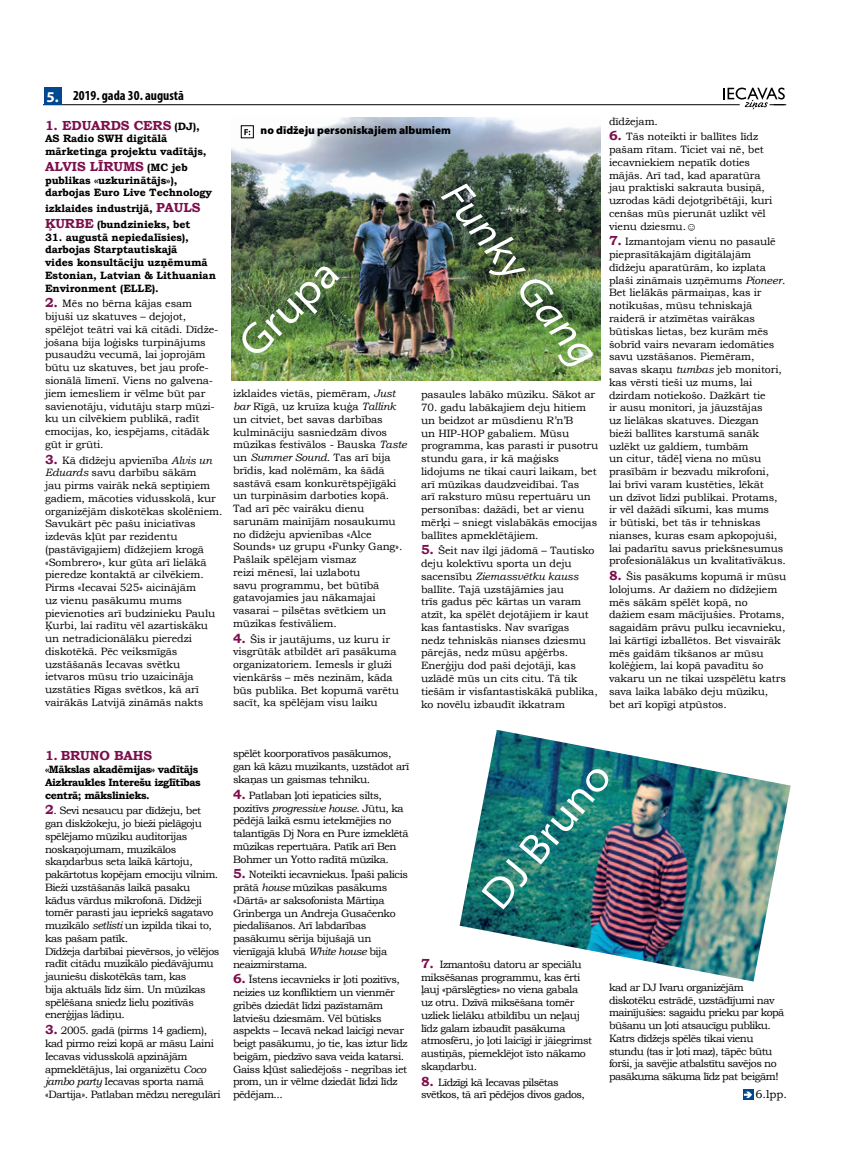
<style>
.page{position:relative;width:851px;height:1170px;background:#fff}
.page>*{position:absolute;margin:0;border:0;box-sizing:border-box;transform-origin:0 0}
.t1{font:semi-expanded 42.5px "Myriad Pro";color:#fff}
.t2{font:italic semi-expanded 42.5px "Myriad Pro";color:#fff}
.t3{font:700 condensed 13.75px "Myriad Pro";color:#000}
.t4{font:700 13.12px "Bookman Old Style";letter-spacing:-.01em;color:#7c0e4c}
.t5{font:900 11.25px "Myriad Pro";color:#000}
.t6{font:11.25px "Bookman Old Style";color:#000}
.t7{font:10.62px/12.8px "Bookman Old Style";letter-spacing:-.01em;color:#000}
.t8{font:10.62px/12.8px "Bookman Old Style";letter-spacing:-.04em;color:#000}
.t9{font:10.62px/12.8px "Bookman Old Style";letter-spacing:-.05em;color:#000}
.t10{font:700 10.62px/12.8px "Bookman Old Style";letter-spacing:-.01em;color:#000}
.t11{font:700 10.62px/12.8px "Bookman Old Style";letter-spacing:-.04em;color:#000}
.s1{font-stretch:normal;font-size:15px;color:#fff}
.s2{font-size:10.62px;color:#000}
.s3{font-size:13.12px;color:#7c0e4c}
.s4{font-weight:700;font-size:13.12px;color:#7c0e4c}
.s5{font-style:italic}
</style>
<div class="page">
<hr style="left:44px;top:104px;width:695px;height:1px;background:#000">
<div style="left:44px;top:87px;width:17px;height:18px;background:#004990"></div>
<svg style="left:723px;top:88px;width:63px;height:22px"></svg>
<svg style="left:743px;top:1089px;width:10px;height:10px"></svg>
<svg style="left:743px;top:1091px;width:9px;height:6px"></svg>
<img style="left:232px;top:117px;width:368px;height:263px">
<img style="left:459px;top:730px;width:331px;height:251px">
<svg style="left:244px;top:129px;width:6px;height:6px"></svg>
<div style="left:241px;top:126px;width:12px;height:12px;border:1px solid #000"></div>
<p class="t3" style="left:46px;top:87px;width:139px"><span class="s1">5.</span> 2019. gada 30. augustā</p>
<p class="t4" style="left:45px;top:116px;width:156px">1. EDUARDS CERS <span class="s2">(DJ),</span></p>
<p class="t10" style="left:45px;top:132px;width:163px">AS Radio SWH digitālā mārketinga projektu vadītājs,</p>
<p class="t4" style="left:45px;top:157px;width:144px">ALVIS LĪRUMS <span class="s2">(MC jeb</span></p>
<p class="t10" style="left:45px;top:173px;width:169px">publikas «uzkurinātājs»), darbojas Euro Live Technology</p>
<p class="t10" style="left:45px;top:200px;width:157px;line-height:15.8px">izklaides industrijā, <span class="s3">PAULS<br>ĶURBE</span> (bundzinieks, bet</p>
<p class="t10" style="left:45px;top:230px;width:172px">31. augustā nepiedalīsies), darbojas Starptautiskajā<br>vides konsultāciju uzņēmumā<br>Estonian, Latvian &amp; Lithuanian<br>Environment (ELLE).</p>
<p class="t7" style="left:45px;top:297px;width:175px"><span class="s4">2.</span> Mēs no bērna kājas esam bijuši uz skatuves – dejojot, spēlējot teātri vai kā citādi. Dīdže&shy;jošana bija loģisks turpinājums pusaudžu vecumā, lai joprojām būtu uz skatuves, bet jau profe&shy;sionālā līmenī. Viens no galvena&shy;jiem iemesliem ir vēlme būt par savienotāju, vidutāju starp mūzi&shy;ku un cilvēkiem publikā, radīt emocijas, ko, iespējams, citādāk gūt ir grūti.</p>
<p class="t7" style="left:45px;top:453px;width:179px"><span class="s4">3.</span> Kā dīdžeju apvienība <span class="s5">Alvis un<br>Eduards</span> savu darbību sākām<br>jau pirms vairāk nekā septiņiem gadiem, mācoties vidusskolā, kur organizējām diskotēkas skolēniem.<br>Savukārt pēc pašu iniciatīvas izdevās kļūt par rezidentu (pastāvīgajiem) dīdžejiem krogā «Sombrero», kur gūta arī lielākā pieredze kontaktā ar cilvēkiem.<br>Pirms «Iecavai 525» aicinājām<br>uz vienu pasākumu mums pievienoties arī budzinieku Paulu<br>Ķurbi, lai radītu vēl azartiskāku un netradicionālāku pieredzi diskotēkā. Pēc veiksmīgās uzstāšanās Iecavas svētku ietvaros mūsu trio uzaicināja uzstāties Rīgas svētkos, kā arī vairākās Latvijā zināmās nakts</p>
<p class="t5" style="left:260px;top:124px;width:192px">no dīdžeju personiskajiem albumiem</p>
<h1 class="t1" style="left:229px;top:332px;width:121px;rotate:-44deg">Grupa</h1>
<p class="t7" style="left:233px;top:387px;width:175px">izklaides vietās, piemēram, <span class="s5">Just bar</span> Rīgā, uz kruīza kuģa <span class="s5">Tallink </span>un citviet, bet savas darbības kulmināciju sasniedzām divos mūzikas festivālos - Bauska <span class="s5">Taste </span>un <span class="s5">Summer Sound</span>. Tas arī bija brīdis, kad nolēmām, ka šādā sastāvā esam konkurētspējīgāki un turpināsim darboties kopā.<br>Tad arī pēc vairāku dienu sarunām mainījām nosaukumu no dīdžeju apvienības «Alce<br>Sounds» uz grupu «Funky Gang».<br>Pašlaik spēlējam vismaz<br>reizi mēnesī, lai uzlabotu<br>savu programmu, bet būtībā gatavojamies jau nākamajai vasarai – pilsētas svētkiem un mūzikas festivāliem.</p>
<p class="t7" style="left:233px;top:632px;width:167px"><span class="s4">4.</span> Šis ir jautājums, uz kuru ir visgrūtāk atbildēt arī pasākuma organizatoriem. Iemesls ir gluži vienkāršs – mēs nezinām, kāda būs publika. Bet kopumā varētu sacīt, ka spēlējam visu laiku</p>
<h1 class="t2" style="left:468px;top:173px;width:223px;rotate:51deg">Funky Gang</h1>
<p class="t7" style="left:421px;top:388px;width:176px">pasaules labāko mūziku. Sākot ar</p>
<p class="t7" style="left:421px;top:401px;width:179px">70. gadu labākajiem deju hitiem un beidzot ar mūsdienu R’n’B<br>un HIP-HOP gabaliem. Mūsu programma, kas parasti ir pusotru stundu gara, ir kā maģisks lidojums ne tikai cauri laikam, bet arī mūzikas daudzveidībai. Tas<br>arī raksturo mūsu repertuāru un personības: dažādi, bet ar vienu mērķi – sniegt vislabākās emocijas ballītes apmeklētājiem.</p>
<p class="t7" style="left:421px;top:544px;width:178px"><span class="s4">5.</span> Šeit nav ilgi jādomā – Tautisko deju kolektīvu sporta un deju sacensību <span class="s5">Ziemassvētku kauss </span>ballīte. Tajā uzstājāmies jau<br>trīs gadus pēc kārtas un varam atzīt, ka spēlēt dejotājiem ir kaut kas fantastisks. Nav svarīgas<br>nedz tehniskās nianses dziesmu pārejās, nedz mūsu apģērbs.<br>Enerģiju dod paši dejotāji, kas uzlādē mūs un cits citu. Tā tik tiešām ir visfantastiskākā publika, ko novēlu izbaudīt ikkatram</p>
<p class="t7" style="left:609px;top:115px;width:50px">dīdžejam.</p>
<p class="t7" style="left:609px;top:130px;width:165px"><span class="s4">6.</span> Tās noteikti ir ballītes līdz pašam rītam. Ticiet vai nē, bet iecavniekiem nepatīk doties mājās. Arī tad, kad aparatūra jau praktiski sakrauta busiņā, uzrodas kādi dejotgribētāji, kuri cenšas mūs pierunāt uzlikt vēl vienu dziesmu.☺</p>
<p class="t7" style="left:609px;top:235px;width:178px"><span class="s4">7.</span> Izmantojam vienu no pasaulē pieprasītākajām digitālajām dīdžeju aparatūrām, ko izplata plaši zināmais uzņēmums <span class="s5">Pioneer</span>.<br>Bet lielākās pārmaiņas, kas ir notikušas, mūsu tehniskajā raiderā ir atzīmētas vairākas būtiskas lietas, bez kurām mēs šobrīd vairs nevaram iedomāties savu uzstāšanos. Piemēram,<br>savas skaņu <span class="s5">tumbas</span> jeb monitori, kas vērsti tieši uz mums, lai dzirdam notiekošo. Dažkārt tie<br>ir ausu monitori, ja jāuzstājas<br>uz lielākas skatuves. Diezgan<br>bieži ballītes karstumā sanāk uzlēkt uz galdiem, tumbām<br>un citur, tādēļ viena no mūsu prasībām ir bezvadu mikrofoni,<br>lai brīvi varam kustēties, lēkāt<br>un dzīvot līdzi publikai. Protams, ir vēl dažādi sīkumi, kas mums<br>ir būtiski, bet tās ir tehniskas nianses, kuras esam apkopojuši, lai padarītu savus priekšnesumus profesionālākus un kvalitatīvākus.</p>
<p class="t7" style="left:609px;top:570px;width:179px"><span class="s4">8.</span> Šis pasākums kopumā ir mūsu lolojums. Ar dažiem no dīdžejiem mēs sākām spēlēt kopā, no<br>dažiem esam mācījušies. Protams, sagaidām prāvu pulku iecavnieku, lai kārtīgi izballētos. Bet visvairāk mēs gaidām tikšanos ar mūsu kolēģiem, lai kopā pavadītu šo vakaru un ne tikai uzspēlētu katrs sava laika labāko deju mūziku, bet arī kopīgi atpūstos.</p>
<p class="t4" style="left:45px;top:746px;width:109px">1. BRUNO BAHS</p>
<p class="t11" style="left:45px;top:763px;width:157px">«Mākslas akadēmijas» vadītājs<br>Aizkraukles Interešu izglītības centrā; mākslinieks.</p>
<p class="t8" style="left:45px;top:804px;width:176px"><span class="s4">2</span>. Sevi nesaucu par dīdžeju, bet gan diskžokeju, jo bieži pielāgoju spēlējamo mūziku auditorijas noskaņojumam, muzikālos skaņdarbus seta laikā kārtoju, pakārtotus kopējam emociju vilnim.<br>Bieži uzstāšanās laikā pasaku kādus vārdus mikrofonā. Dīdžeji tomēr parasti jau iepriekš sagatavo muzikālo <span class="s5">setlisti</span> un izpilda tikai to, kas pašam patīk.<br>Dīdžeja darbībai pievērsos, jo vēlējos radīt citādu muzikālo piedāvājumu jauniešu diskotēkās tam, kas<br>bija aktuāls līdz šim. Un mūzikas spēlēšana sniedz lielu pozitīvās enerģijas lādiņu.</p>
<p class="t8" style="left:45px;top:1024px;width:177px"><span class="s4">3.</span> 2005. gadā (pirms 14 gadiem), kad pirmo reizi kopā ar māsu Laini Iecavas vidusskolā apzinājām apmeklētājus, lai organizētu <span class="s5">Coco jambo party</span> Iecavas sporta namā «Dartija». Patlaban mēdzu neregulāri</p>
<p class="t8" style="left:233px;top:747px;width:178px">spēlēt koorporatīvos pasākumos, gan kā kāzu muzikants, uzstādot arī skaņas un gaismas tehniku.</p>
<p class="t8" style="left:233px;top:788px;width:177px"><span class="s4">4.</span> Patlaban ļoti iepaticies silts, pozitīvs <span class="s5">progressive house</span>. Jūtu, ka pēdējā laikā esmu ietekmējies no talantīgās Dj Nora en Pure izmeklētā mūzikas repertuāra. Patīk arī Ben Bohmer un Yotto radītā mūzika.</p>
<p class="t8" style="left:233px;top:868px;width:176px"><span class="s4">5.</span> Noteikti iecavniekus. Īpaši palicis prātā <span class="s5">house</span> mūzikas pasākums «Dārtā» ar saksofonista Mārtiņa<br>Grinberga un Andreja Gusačenko piedalīšanos. Arī labdarības pasākumu sērija bijušajā un vienīgajā klubā <span class="s5">White house</span> bija neaizmirstama.</p>
<p class="t8" style="left:233px;top:973px;width:176px"><span class="s4">6.</span> Īstens iecavnieks ir ļoti pozitīvs, neizies uz konfliktiem un vienmēr gribēs dziedāt līdzi pazīstamām latviešu dziesmām. Vēl būtisks aspekts – Iecavā nekad laicīgi nevar beigt pasākumu, jo tie, kas iztur līdz beigām, piedzīvo sava veida katarsi.<br>Gaiss kļūst saliedējošs - negribas iet prom, un ir vēlme dziedāt līdzi līdz pēdējam...</p>
<h1 class="t1" style="left:472px;top:887px;width:177px;rotate:-50deg">DJ Bruno</h1>
<p class="t8" style="left:421px;top:957px;width:173px"><span class="s4">7.</span> Izmantošu datoru ar speciālu miksēšanas programmu, kas ērti ļauj «pārslēgties» no viena gabala uz otru. Dzīvā miksēšana tomēr uzliek lielāku atbildību un neļauj līdz galam izbaudīt pasākuma atmosfēru, jo ļoti laicīgi ir jāiegrimst austiņās, piemeklējot īsto nākamo skaņdarbu.</p>
<p class="t9" style="left:421px;top:1075px;width:165px"><span class="s4">8.</span> Līdzīgi kā Iecavas pilsētas svētkos, tā arī pēdējos divos gados,</p>
<p class="t9" style="left:609px;top:980px;width:177px">kad ar DJ Ivaru organizējām diskotēku estrādē, uzstādījumi nav mainījušies: sagaidu prieku par kopā būšanu un ļoti atsaucīgu publiku.<br>Katrs dīdžejs spēlēs tikai vienu stundu (tas ir ļoti maz), tāpēc būtu forši, ja savējie atbalstītu savējos no pasākuma sākuma līdz pat beigām!</p>
<p class="t6" style="left:755px;top:1086px;width:33px">6.lpp.</p>
</div>
